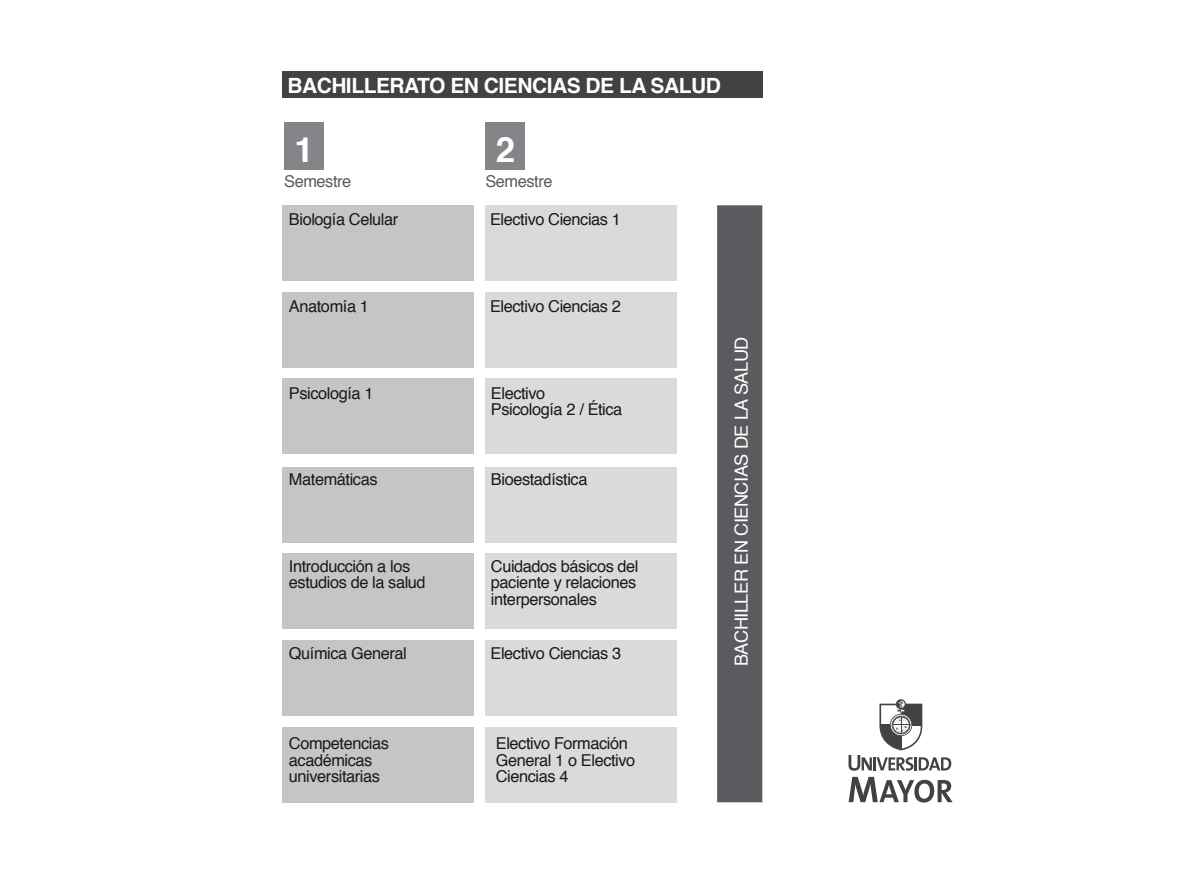
<style>
.page{position:relative;width:1191px;height:893px;background:#fff}
.page>*{position:absolute;margin:0;border:0;box-sizing:border-box;transform-origin:0 0}
.t1{font:700 34.8px "Helvetica";color:#fff}
.t2{font:700 21px "Helvetica";letter-spacing:-.025em;color:#fff}
.t3{font:18.15px "Helvetica";letter-spacing:-.025em;color:#fff}
.t4{font:16.35px/16.4px "Helvetica";letter-spacing:-.025em;color:#181b15}
.t5{font:16.35px "Helvetica";letter-spacing:-.025em;color:#5b5b5f}
</style>
<div class="page">
<div style="left:485px;top:122px;width:40px;height:48px;background:#858489"></div>
<svg style="left:848px;top:777px;width:104px;height:26px"></svg>
<svg style="left:848px;top:699px;width:103px;height:72px"></svg>
<div style="left:485px;top:205px;width:192px;height:76px;background:#dadadb"></div>
<div style="left:485px;top:292px;width:192px;height:75px;background:#dadadb"></div>
<div style="left:485px;top:379px;width:192px;height:75px;background:#dadadb"></div>
<div style="left:282px;top:205px;width:192px;height:76px;background:#c5c5c7"></div>
<div style="left:282px;top:292px;width:192px;height:75px;background:#c5c5c7"></div>
<div style="left:282px;top:379px;width:192px;height:75px;background:#c5c5c7"></div>
<div style="left:485px;top:467px;width:192px;height:75px;background:#dadadb"></div>
<div style="left:485px;top:553px;width:192px;height:76px;background:#dadadb"></div>
<div style="left:485px;top:640px;width:192px;height:75px;background:#dadadb"></div>
<div style="left:282px;top:467px;width:192px;height:75px;background:#c5c5c7"></div>
<div style="left:282px;top:553px;width:192px;height:76px;background:#c5c5c7"></div>
<div style="left:282px;top:640px;width:192px;height:75px;background:#c5c5c7"></div>
<div style="left:485px;top:727px;width:192px;height:75px;background:#dadadb"></div>
<div style="left:282px;top:727px;width:192px;height:75px;background:#c5c5c7"></div>
<div style="left:284px;top:122px;width:40px;height:48px;background:#858489"></div>
<div style="left:282px;top:71px;width:480px;height:27px;background:#434142"></div>
<div style="left:717px;top:205px;width:45px;height:597px;background:#5b5b5f"></div>
<p class="t2" style="left:287px;top:69px;width:435px">BACHILLERATO EN CIENCIAS DE LA SALUD</p>
<h1 class="t1" style="left:294px;top:122px;width:21px">1</h1>
<h1 class="t1" style="left:496px;top:122px;width:21px">2</h1>
<p class="t5" style="left:485px;top:169px;width:69px">Semestre</p>
<p class="t5" style="left:284px;top:169px;width:69px">Semestre</p>
<p class="t4" style="left:289px;top:212px;width:111px">Biología Celular</p>
<p class="t4" style="left:490px;top:212px;width:132px">Electivo Ciencias 1</p>
<p class="t4" style="left:289px;top:299px;width:81px">Anatomía 1</p>
<p class="t4" style="left:490px;top:299px;width:132px">Electivo Ciencias 2</p>
<p class="t4" style="left:289px;top:385px;width:86px">Psicología 1</p>
<p class="t4" style="left:491px;top:385px;width:133px">Electivo<br>Psicología 2 / Ética</p>
<p class="t4" style="left:289px;top:472px;width:90px">Matemáticas</p>
<p class="t4" style="left:491px;top:472px;width:98px">Bioestadística</p>
<p class="t4" style="left:289px;top:558px;width:138px">Introducción a los estudios de la salud</p>
<p class="t4" style="left:491px;top:558px;width:149px">Cuidados básicos del paciente y relaciones interpersonales</p>
<p class="t4" style="left:289px;top:645px;width:119px">Química General</p>
<p class="t4" style="left:490px;top:645px;width:132px">Electivo Ciencias 3</p>
<p class="t3" style="left:727px;top:666px;width:331px;rotate:-90deg">BACHILLER EN CIENCIAS DE LA SALUD</p>
<p class="t4" style="left:289px;top:736px;width:101px">Competencias académicas universitarias</p>
<p class="t4" style="left:496px;top:736px;width:141px">Electivo Formación<br>General 1 o Electivo<br>Ciencias 4</p>
</div>
